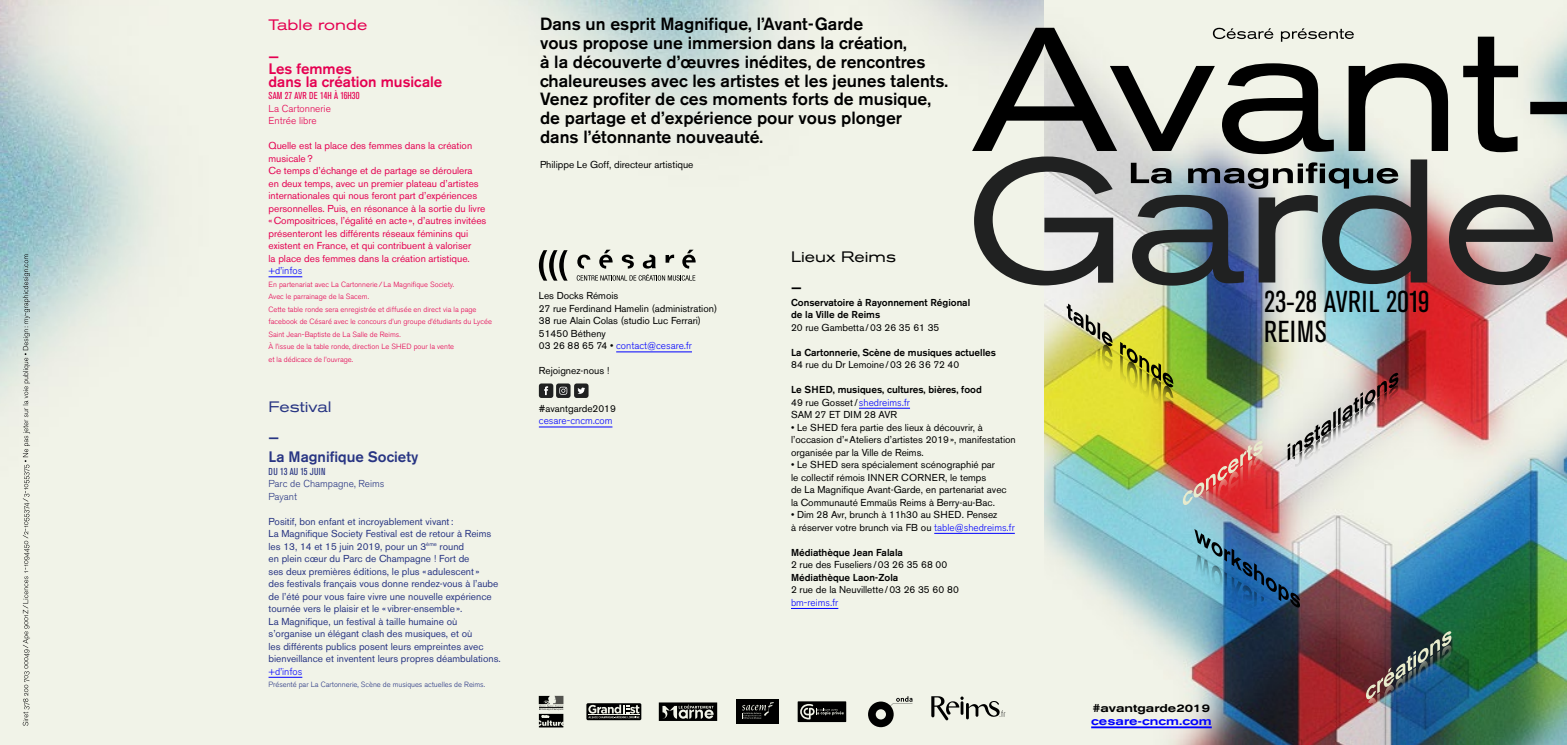
<style>
.page{position:relative;width:1567px;height:745px;background:#fff}
.page>*{position:absolute;margin:0;border:0;box-sizing:border-box;transform-origin:0 0}
.t1{font:condensed 30px/30px "Akzidenz Grotesk BE";letter-spacing:.02em;color:#000}
.t2{font:500 17.5px/18.8px "Akzidenz Grotesk BE";color:#000}
.t3{font:500 15px/12.5px "Akzidenz Grotesk BE";color:#e50051}
.t4{font:500 15px/18.8px "Akzidenz Grotesk BE";color:#283583}
.t5{font:expanded 15px "Akzidenz Grotesk BE";color:#e50051}
.t6{font:expanded 15px "Akzidenz Grotesk BE";color:#000}
.t7{font:expanded 15px "Akzidenz Grotesk BE";color:#283583}
.t8{font:500 15px "Akzidenz Grotesk BE";color:#000}
.t9{font:500 expanded 11.25px/12.8px "Akzidenz Grotesk BE";color:#00f}
.t10{font:10px/12.5px "Akzidenz Grotesk BE";color:#000}
.t11{font:10px/12.5px "Akzidenz Grotesk BE";color:#283583}
.t12{font:10px/12.5px "Akzidenz Grotesk BE";color:#e50051}
.t13{font:500 10px/12.5px "Akzidenz Grotesk BE";color:#000}
.t14{font:10px "Akzidenz Grotesk Expert BQ Light Os F";color:#00f}
.t15{font:10px/12.5px "Akzidenz Grotesk Expert BQ Light Os F";color:#283583}
.t16{font:10px/12.5px "Akzidenz Grotesk Expert BQ Light Os F";color:#e50051}
.t17{font:condensed 10px "Akzidenz Grotesk BE";letter-spacing:.005em;color:#e50051}
.t18{font:condensed 10px "Akzidenz Grotesk BE";letter-spacing:.04em;color:#283583}
.t19{font:7.5px/12.5px "Akzidenz Grotesk Expert BQ Light Os F";color:#e50051}
.t20{font:7.5px "Akzidenz Grotesk Expert BQ Light Os F";color:#283583}
.s1{font-family:"Akzidenz Grotesk BE";color:#000}
.s2{font-weight:400}
.s3{font-family:"Akzidenz Grotesk Expert BQ Light Os F";font-weight:400;color:#00f}
.s4{font-family:"Akzidenz Grotesk Expert BQ Light Os F";color:#00f}
.s5{font-size:11.38px;color:#000}
.s6{color:#000}
</style>
<div class="page">
<img style="left:0;top:0;width:1044px;height:744px">
<hr style="left:268px;top:276px;width:34px;height:1px;background:#00f">
<hr style="left:268px;top:676px;width:34px;height:1px;background:#00f">
<svg style="left:23px;top:254px;width:7px;height:471px;background:#c2c8c1"></svg>
<hr style="left:616px;top:351px;width:76px;height:1px;background:#00f">
<hr style="left:539px;top:426px;width:73px;height:1px;background:#00f">
<img style="left:1044px;top:0;width:522px;height:744px">
<svg style="left:1066px;top:301px;width:107px;height:124px;background:#cdca4f"></svg>
<svg style="left:972px;top:28px;width:594px;height:126px;background:#a9aba5"></svg>
<svg style="left:974px;top:156px;width:578px;height:129px;background:#8d9091"></svg>
<svg style="left:1130px;top:162px;width:268px;height:27px;background:#7f8b8e"></svg>
<svg style="left:1212px;top:28px;width:141px;height:14px;background:#bbbcb4"></svg>
<img style="left:1182px;top:366px;width:270px;height:362px">
<hr style="left:1091px;top:726px;width:120px;height:1px;background:#00f">
<svg style="left:539px;top:250px;width:28px;height:30px"></svg>
<svg style="left:577px;top:254px;width:13px;height:14px"></svg>
<svg style="left:599px;top:249px;width:14px;height:19px"></svg>
<svg style="left:621px;top:254px;width:13px;height:14px"></svg>
<svg style="left:642px;top:254px;width:13px;height:14px"></svg>
<svg style="left:665px;top:254px;width:9px;height:8px"></svg>
<svg style="left:682px;top:249px;width:13px;height:19px"></svg>
<svg style="left:576px;top:274px;width:119px;height:6px"></svg>
<svg style="left:539px;top:695px;width:24px;height:32px"></svg>
<svg style="left:586px;top:702px;width:55px;height:17px"></svg>
<svg style="left:588px;top:704px;width:51px;height:13px"></svg>
<hr style="left:588px;top:714px;width:51px;height:1px;background:#fff">
<div style="left:736px;top:698px;width:43px;height:25px;background:#000"></div>
<svg style="left:742px;top:702px;width:31px;height:16px"></svg>
<svg style="left:797px;top:701px;width:49px;height:20px"></svg>
<svg style="left:868px;top:695px;width:44px;height:31px"></svg>
<svg style="left:931px;top:695px;width:74px;height:24px;background:#b2b3ab"></svg>
<svg style="left:658px;top:702px;width:59px;height:18px"></svg>
<hr style="left:858px;top:407px;width:52px;height:1px;background:#00f">
<hr style="left:934px;top:532px;width:80px;height:1px;background:#00f">
<hr style="left:791px;top:607px;width:47px;height:1px;background:#00f">
<div style="left:574px;top:383px;width:14px;height:14px;background:#202121;border-radius:3px"></div>
<svg style="left:577px;top:387px;width:8px;height:6px"></svg>
<div style="left:539px;top:383px;width:14px;height:14px;background:#202121;border-radius:3px"></div>
<svg style="left:544px;top:386px;width:4px;height:9px"></svg>
<svg style="left:556px;top:383px;width:14px;height:14px"></svg>
<svg style="left:559px;top:386px;width:8px;height:8px"></svg>
<h3 class="t5" style="left:268px;top:16px;width:100px">Table ronde</h3>
<h3 class="t3" style="left:268px;top:50px;width:175px">—<br>Les femmes<br>dans la création musicale</h3>
<p class="t17" style="left:268px;top:90px;width:92px">SAM 27 AVR DE 14H À 16H30</p>
<p class="t16" style="left:268px;top:102px;width:64px">La Cartonnerie<br>Entrée libre</p>
<p class="t12" style="left:268px;top:139px;width:219px">Quelle est la place des femmes dans la création musicale?<br>Ce temps d’échange et de partage se déroulera<br>en deux temps, avec un premier plateau d’artistes internationales qui nous feront part d’expériences personnelles. Puis, en résonance à la sortie du livre «Compositrices, l’égalité en acte», d’autres invitées présenteront les différents réseaux féminins qui existent en France, et qui contribuent à valoriser<br>la place des femmes dans la création artistique.</p>
<p class="t14" style="left:268px;top:265px;width:35px">+d’infos</p>
<p class="t19" style="left:268px;top:278px;width:225px">En partenariat avec La Cartonnerie/La Magnifique Society.<br>Avec le parrainage de la Sacem.<br>Cette table ronde sera enregistrée et diffusée en direct via la page facebook de Césaré avec le concours d’un groupe d’étudiants du Lycée Saint Jean-Baptiste de La Salle de Reims.<br>À l’issue de la table ronde, direction Le SHED pour la vente<br>et la dédicace de l’ouvrage.</p>
<h3 class="t7" style="left:268px;top:397px;width:65px">Festival</h3>
<h3 class="t4" style="left:268px;top:428px;width:151px">—<br>La Magnifique Society</h3>
<p class="t18" style="left:268px;top:465px;width:59px">DU 13 AU 15 JUIN</p>
<p class="t15" style="left:268px;top:477px;width:117px">Parc de Champagne, Reims<br>Payant</p>
<p class="t11" style="left:268px;top:514px;width:234px">Positif, bon enfant et incroyablement vivant:<br>La Magnifique Society Festival est de retour à Reims les 13, 14 et 15 juin 2019, pour un 3<sup>ème</sup> round<br>en plein cœur du Parc de Champagne ! Fort de<br>ses deux premières éditions, le plus «adulescent»<br>des festivals français vous donne rendez-vous à l’aube de l’été pour vous faire vivre une nouvelle expérience tournée vers le plaisir et le « vibrer-ensemble».<br>La Magnifique, un festival à taille humaine où s’organise un élégant clash des musiques, et où<br>les différents publics posent leurs empreintes avec bienveillance et inventent leurs propres déambulations.</p>
<p class="t14" style="left:268px;top:665px;width:35px">+d’infos</p>
<p class="t20" style="left:268px;top:680px;width:218px">Présenté par La Cartonnerie, Scène de musiques actuelles de Reims.</p>
<p class="t2" style="left:540px;top:15px;width:409px">Dans un esprit Magnifique, l’Avant-Garde<br>vous propose une immersion dans la création,<br>à la découverte d’œuvres inédites, de rencontres chaleureuses avec les artistes et les jeunes talents.<br>Venez profiter de ces moments forts de musique, de partage et d’expérience pour vous plonger<br>dans l’étonnante nouveauté.</p>
<p class="t10" style="left:540px;top:158px;width:155px">Philippe Le Goff, directeur artistique</p>
<p class="t10" style="left:539px;top:289px;width:180px">Les Docks Rémois<br>27 rue Ferdinand Hamelin (administration)<br>38 rue Alain Colas (studio Luc Ferrari)<br>51450 Bétheny</p>
<p class="t14" style="left:539px;top:340px;width:155px"><span class="s1">03 26 88 65 74 •</span> contact@cesare.fr</p>
<p class="t10" style="left:539px;top:364px;width:72px">Rejoignez-nous !</p>
<p class="t10" style="left:539px;top:402px;width:79px">#avantgarde2019</p>
<p class="t14" style="left:539px;top:415px;width:75px">cesare-cncm.com</p>
<h3 class="t6" style="left:791px;top:247px;width:107px">Lieux Reims</h3>
<h3 class="t8" style="left:791px;top:278px;width:12px">—</h3>
<p class="t13" style="left:791px;top:295px;width:181px">Conservatoire à Rayonnement Régional de la Ville de Reims</p>
<p class="t10" style="left:791px;top:320px;width:150px">20 rue Gambetta /03 26 35 61 35</p>
<p class="t13" style="left:791px;top:345px;width:206px">La Cartonnerie, Scène de musiques actuelles</p>
<p class="t10" style="left:791px;top:358px;width:170px">84 rue du Dr Lemoine/03 26 36 72 40</p>
<p class="t13" style="left:791px;top:383px;width:192px">Le SHED, musiques, cultures, bières, food<br><span class="s2">49 rue Gosset/</span> <span class="s3">shedreims.fr<br></span><span class="s2">SAM 27 ET DIM 28 AVR</span></p>
<p class="t10" style="left:791px;top:420px;width:226px">• Le SHED fera partie des lieux à découvrir, à l’occasion d’«Ateliers d’artistes 2019», manifestation organisée par la Ville de Reims.</p>
<p class="t10" style="left:791px;top:458px;width:217px">• Le SHED sera spécialement scénographié par<br>le collectif rémois INNER CORNER, le temps<br>de La Magnifique Avant-Garde, en partenariat avec la Communauté Emmaüs Reims à Berry-au-Bac.</p>
<p class="t10" style="left:791px;top:508px;width:225px">• Dim 28 Avr, brunch à 11h30 au SHED. Pensez<br>à réserver votre brunch via FB ou <span class="s4">table@shedreims.fr</span></p>
<p class="t13" style="left:791px;top:545px;width:113px">Médiathèque Jean Falala</p>
<p class="t10" style="left:791px;top:558px;width:158px">2 rue des Fuseliers /03 26 35 68 00</p>
<p class="t13" style="left:791px;top:570px;width:109px">Médiathèque Laon-Zola</p>
<p class="t10" style="left:791px;top:583px;width:169px">2 rue de la Neuvillette/03 26 35 60 80</p>
<p class="t14" style="left:791px;top:596px;width:49px">bm-reims.fr</p>
<h1 class="t1" style="left:1263px;top:287px;width:167px">23-28 AVRIL 2019<br>REIMS</h1>
<p class="t9" style="left:1091px;top:701px;width:122px"><span class="s5">#</span><span class="s6">avantgarde2019 </span>cesare-cncm.com</p>
</div>
